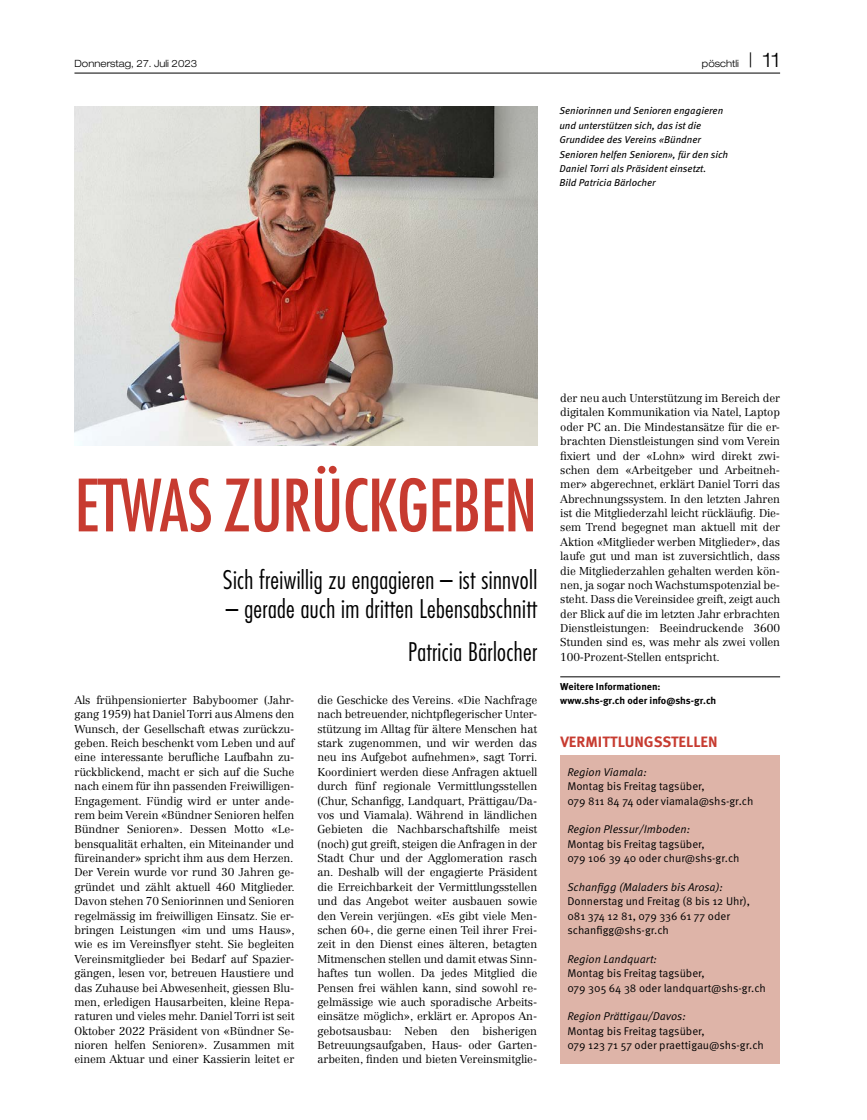
<style>
.page{position:relative;width:867px;height:1120px;background:#fff}
.page>*{position:absolute;margin:0;border:0;box-sizing:border-box;transform-origin:0 0}
.t1{font:condensed 70px "Futura Std";letter-spacing:-.01em;color:#c73b30}
.t2{font:300 condensed 25px/43.1px "Futura Std";letter-spacing:.015em;color:#000;text-align:right}
.t3{font:700 15px "Meta OT";color:#c73b30}
.t4{font:300 11.25px/14.4px "Centennial LT Std";letter-spacing:-.01em;color:#000;text-align:justify}
.t5{font:11.25px/14.4px "Meta OT Norm";color:#000}
.t6{font:11.25px "Meta OT Norm Ita";color:#000}
.t7{font:italic 10px/14.4px "Meta OT";color:#000}
.t8{font:700 10px/14.4px "Meta OT";color:#000}
.t9{font:300 expanded 10px "Helvetica Neue LT Std";color:#000;scale:.96 1}
.s1{font-size:20px}
</style>
<div class="page">
<hr style="left:74px;top:73px;width:706px;height:1px;background:#000">
<hr style="left:560px;top:676px;width:220px;height:1px;background:#000">
<div style="left:560px;top:755px;width:220px;height:308px;background:#deb4a8"></div>
<img style="left:74px;top:106px;width:463px;height:339px">
<p class="t9" style="left:74px;top:58px;width:129px">Donnerstag, 27. Juli 2023</p>
<p class="t9" style="left:701px;top:58px;width:83px">pöschtli <span class="s1">| 11</span></p>
<p class="t7" style="left:559px;top:104px;width:170px">Seniorinnen und Senioren engagieren und unterstützen sich, das ist die Grundidee des Vereins «Bündner Senioren helfen Senioren», für den sich Daniel Torri als Präsident einsetzt.<br>Bild Patricia Bärlocher</p>
<h1 class="t1" style="left:74px;top:463px;width:464px">ETWAS ZURÜCKGEBEN</h1>
<h2 class="t2" style="left:223px;top:558px;width:316px">Sich freiwillig zu engagieren – ist sinnvoll</h2>
<h2 class="t2" style="left:226px;top:587px;width:313px">– gerade auch im dritten Lebensabschnitt<br>Patricia Bärlocher</h2>
<p class="t4" style="left:74px;top:693px;width:222px">Als frühpensionierter Babyboomer (Jahr&shy;gang 1959) hat Daniel Torri aus Almens den Wunsch, der Gesellschaft etwas zurückzu&shy;geben. Reich beschenkt vom Leben und auf eine interessante berufliche Laufbahn zu&shy;rückblickend, macht er sich auf die Suche nach einem für ihn passenden Freiwilligen-Engagement. Fündig wird er unter ande&shy;rem beim Verein «Bündner Senioren helfen Bündner Senioren». Dessen Motto «Le&shy;bensqualität erhalten, ein Miteinander und füreinander» spricht ihm aus dem Herzen.<br>Der Verein wurde vor rund 30 Jahren ge&shy;gründet und zählt aktuell 460 Mitglieder.<br>Davon stehen 70 Seniorinnen und Senioren regelmässig im freiwilligen Einsatz. Sie er&shy;bringen Leistungen «im und ums Haus», wie es im Vereinsflyer steht. Sie begleiten Vereinsmitglieder bei Bedarf auf Spazier&shy;gängen, lesen vor, betreuen Haustiere und das Zuhause bei Abwesenheit, giessen Blu&shy;men, erledigen Hausarbeiten, kleine Repa&shy;raturen und vieles mehr. Daniel Torri ist seit Oktober 2022 Präsident von «Bündner Se&shy;nioren helfen Senioren». Zusammen mit einem Aktuar und einer Kassierin leitet er</p>
<p class="t4" style="left:317px;top:693px;width:222px">die Geschicke des Vereins. «Die Nachfrage nach betreuender, nichtpflegerischer Unter&shy;stützung im Alltag für ältere Menschen hat stark zugenommen, und wir werden das neu ins Aufgebot aufnehmen», sagt Torri.<br>Koordiniert werden diese Anfragen aktuell durch fünf regionale Vermittlungsstellen (Chur, Schanfigg, Landquart, Prättigau/Da&shy;vos und Viamala). Während in ländlichen Gebieten die Nachbarschaftshilfe meist (noch) gut greift, steigen die Anfragen in der Stadt Chur und der Agglomeration rasch an. Deshalb will der engagierte Präsident die Erreichbarkeit der Vermittlungsstellen und das Angebot weiter ausbauen sowie den Verein verjüngen. «Es gibt viele Men&shy;schen 60+, die gerne einen Teil ihrer Frei&shy;zeit in den Dienst eines älteren, betagten Mitmenschen stellen und damit etwas Sinn&shy;haftes tun wollen. Da jedes Mitglied die Pensen frei wählen kann, sind sowohl re&shy;gelmässige wie auch sporadische Arbeits&shy;einsätze möglich», erklärt er. Apropos An&shy;gebotsausbau: Neben den bisherigen Betreuungsaufgaben, Haus- oder Garten&shy;arbeiten, finden und bieten Vereinsmitglie-</p>
<p class="t4" style="left:560px;top:391px;width:221px">der neu auch Unterstützung im Bereich der digitalen Kommunikation via Natel, Laptop oder PC an. Die Mindestansätze für die er&shy;brachten Dienstleistungen sind vom Verein fixiert und der «Lohn» wird direkt zwi&shy;schen dem «Arbeitgeber und Arbeitneh&shy;mer» abgerechnet, erklärt Daniel Torri das Abrechnungssystem. In den letzten Jahren ist die Mitgliederzahl leicht rückläufig. Die&shy;sem Trend begegnet man aktuell mit der Aktion «Mitglieder werben Mitglieder», das laufe gut und man ist zuversichtlich, dass die Mitgliederzahlen gehalten werden kön&shy;nen, ja sogar noch Wachstumspotenzial be&shy;steht. Dass die Vereinsidee greift, zeigt auch der Blick auf die im letzten Jahr erbrachten Dienstleistungen: Beeindruckende 3600<br>Stunden sind es, was mehr als zwei vollen 100-Prozent-Stellen entspricht.</p>
<p class="t8" style="left:560px;top:679px;width:157px">Weitere Informationen: www.shs-gr.ch oder info@shs-gr.ch</p>
<h3 class="t3" style="left:560px;top:732px;width:159px">VERMITTLUNGSSTELLEN</h3>
<p class="t6" style="left:567px;top:765px;width:81px">Region Viamala:</p>
<p class="t5" style="left:567px;top:779px;width:188px">Montag bis Freitag tagsüber,<br>079 811 84 74 oder viamala@shs-gr.ch</p>
<p class="t6" style="left:567px;top:823px;width:124px">Region Plessur/Imboden:</p>
<p class="t5" style="left:567px;top:837px;width:174px">Montag bis Freitag tagsüber,<br>079 106 39 40 oder chur@shs-gr.ch</p>
<p class="t6" style="left:567px;top:880px;width:157px">Schanfigg (Maladers bis Arosa):</p>
<p class="t5" style="left:567px;top:894px;width:184px">Donnerstag und Freitag (8 bis 12 Uhr),<br>081 374 12 81, 079 336 61 77 oder schanfigg@shs-gr.ch</p>
<p class="t6" style="left:567px;top:952px;width:91px">Region Landquart:</p>
<p class="t5" style="left:567px;top:966px;width:200px">Montag bis Freitag tagsüber,<br>079 305 64 38 oder landquart@shs-gr.ch</p>
<p class="t6" style="left:567px;top:1009px;width:120px">Region Prättigau/Davos:</p>
<p class="t5" style="left:567px;top:1023px;width:198px">Montag bis Freitag tagsüber,<br>079 123 71 57 oder praettigau@shs-gr.ch</p>
</div>
